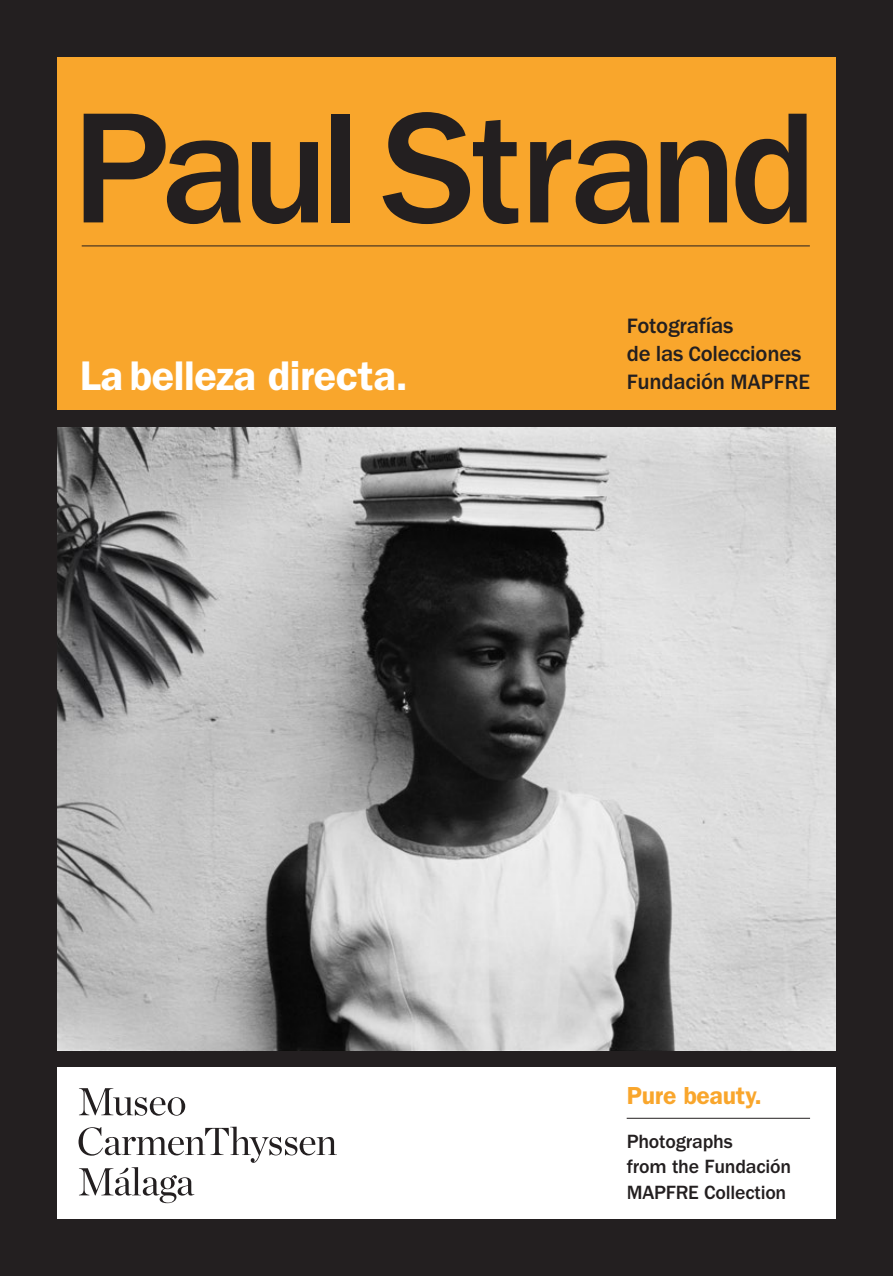
<style>
.page{position:relative;width:893px;height:1276px;background:#231f20}
.page>*{position:absolute;margin:0;border:0;box-sizing:border-box;transform-origin:0 0}
.t1{font:500 162.9px "ITC Franklin Gothic Std";letter-spacing:-.05em;color:#231f20}
.t2{font:600 41.62px "ITC Franklin Gothic Std";letter-spacing:-.01em;color:#fff}
.t3{font:600 24.75px "ITC Franklin Gothic Std";letter-spacing:-.01em;color:#f9a62c}
.t4{font:500 22.72px/28.3px "ITC Franklin Gothic Std";letter-spacing:-.01em;color:#231f20}
.t5{font:500 19.8px/25.2px "ITC Franklin Gothic Std";letter-spacing:-.01em;color:#231f20}
.s1{font-size:21.6px}
</style>
<div class="page">
<div style="left:57px;top:57px;width:779px;height:353px;background:#f9a62c"></div>
<div style="left:57px;top:1067px;width:779px;height:151px;background:#fff"></div>
<hr style="left:82px;top:245px;width:728px;height:1px;background:#231f20">
<hr style="left:627px;top:1118px;width:183px;height:1px;background:#231f20">
<img style="left:57px;top:427px;width:779px;height:623px">
<svg style="left:79px;top:1088px;width:106px;height:27px"></svg>
<svg style="left:79px;top:1126px;width:258px;height:77px"></svg>
<p class="t1" style="left:72px;top:77px;width:747px">Paul Strand</p>
<p class="t2" style="left:80px;top:351px;width:329px">La belleza directa.</p>
<p class="t4" style="left:627px;top:311px;width:185px"><span class="s1">F</span>otografías<br>de las <span class="s1">C</span>olecciones<br><span class="s1">F</span>undación <span class="s1">MAPFRE</span></p>
<p class="t3" style="left:627px;top:1080px;width:137px">Pure beauty.</p>
<p class="t5" style="left:627px;top:1129px;width:166px">Photographs<br>from the Fundación<br>MAPFRE Collection</p>
</div>
